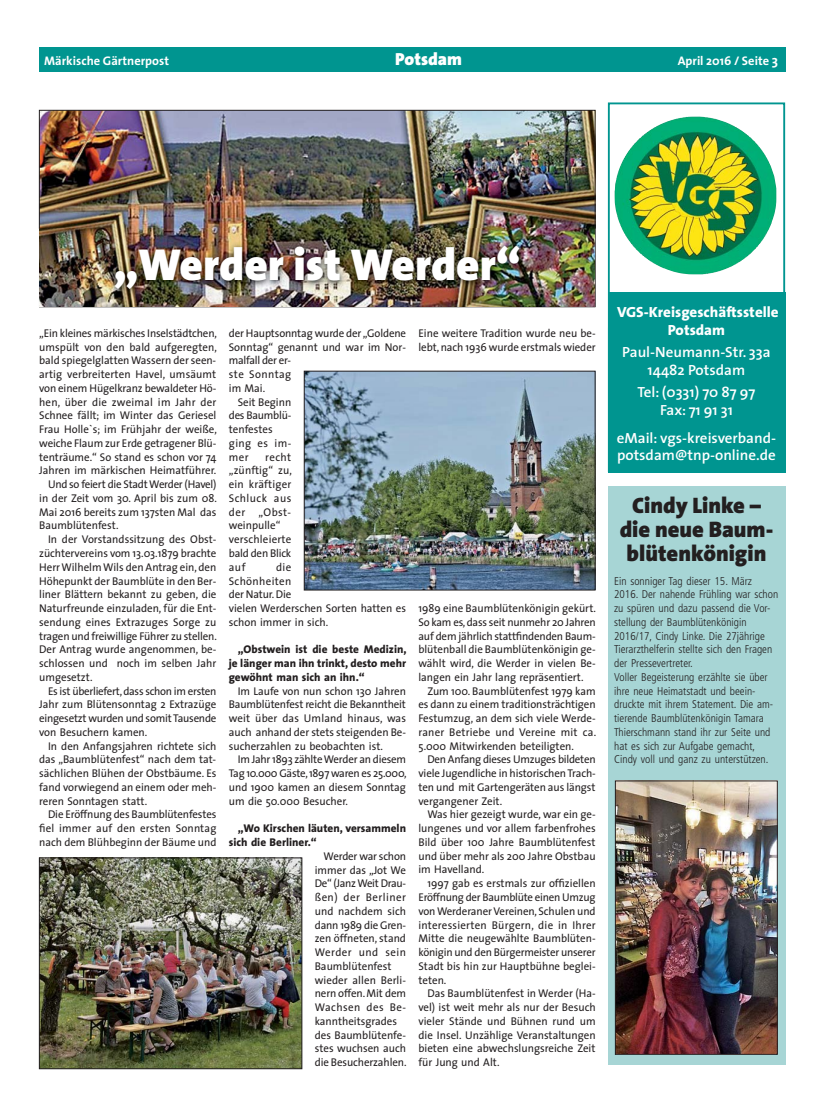
<style>
.page{position:relative;width:833px;height:1117px;background:#fff}
.page>*{position:absolute;margin:0;border:0;box-sizing:border-box;transform-origin:0 0}
.t1{font:900 45px "The Sans";color:#fff}
.t2{font:900 22.5px/23.8px "The Sans";color:#231f20;text-align:center}
.t3{font:900 17.5px "The Sans";color:#fff}
.t4{font:600 14.75px/17.6px "The Sans";color:#fff;text-align:center}
.t5{font:800 14.75px/17.6px "The Sans";color:#fff;text-align:center}
.t6{font:700 12.5px "The Sans";color:#fff}
.t7{font:11.25px/13.8px "The Sans";color:#231f20;text-align:justify}
.t8{font:300 condensed 11.25px/13.8px "Frutiger";color:#231f20}
.t9{font:800 11.25px/13.8px "The Sans";color:#231f20;text-align:justify}
.t10{font:11.25px "The Sans";letter-spacing:-.025em;color:#231f20}
.t11{font:11.25px "The Sans";letter-spacing:-.02em;color:#231f20}
.t12{font:11.25px "The Sans";letter-spacing:.02em;color:#231f20}
.t13{font:11.25px "The Sans";letter-spacing:.04em;color:#231f20}
.s1{font-size:13.75px}
</style>
<div class="page">
<img style="left:41px;top:112px;width:552px;height:117px">
<div style="left:39px;top:48px;width:746px;height:24px;background:#009590"></div>
<div style="left:608px;top:486px;width:177px;height:578px;background:#a7d5d5"></div>
<div style="left:608px;top:292px;width:177px;height:180px;background:#009590"></div>
<img style="left:621px;top:116px;width:155px;height:158px">
<div style="left:608px;top:102px;width:177px;height:370px;border:2px solid #009590"></div>
<img style="left:39px;top:229px;width:557px;height:79px">
<img style="left:40px;top:229px;width:555px;height:77px">
<img style="left:306px;top:372px;width:287px;height:216px">
<div style="left:304px;top:370px;width:291px;height:220px;border:1px solid #231f20"></div>
<img style="left:41px;top:859px;width:259px;height:207px">
<div style="left:39px;top:857px;width:263px;height:211px;border:1px solid #231f20"></div>
<img style="left:617px;top:782px;width:158px;height:270px">
<div style="left:615px;top:780px;width:162px;height:274px;border:1px solid #231f20"></div>
<p class="t6" style="left:44px;top:56px;width:126px">Märkische Gärtnerpost</p>
<h3 class="t3" style="left:395px;top:52px;width:68px">Potsdam</h3>
<p class="t6" style="left:677px;top:56px;width:102px">April 2016 / Seite <span class="s1">3</span></p>
<h1 class="t1" style="left:113px;top:247px;width:409px">„Werder ist Werder“</h1>
<p class="t7" style="left:39px;top:327px;width:179px">„Ein kleines märkisches Inselstädtchen,</p>
<p class="t7" style="left:39px;top:341px;width:179px">umspült von den bald aufgeregten,</p>
<p class="t7" style="left:39px;top:355px;width:178px">bald spiegelglatten Wassern der seen-</p>
<p class="t7" style="left:39px;top:368px;width:178px">artig verbreiterten Havel, umsäumt</p>
<p class="t7" style="left:39px;top:382px;width:179px">von einem Hügelkranz bewaldeter Hö-</p>
<p class="t12" style="left:39px;top:397px;width:179px">hen, über die zweimal im Jahr der</p>
<p class="t7" style="left:39px;top:410px;width:179px">Schnee fällt; im Winter das Geriesel</p>
<p class="t7" style="left:39px;top:423px;width:179px">Frau Holle`s; im Frühjahr der weiße,</p>
<p class="t7" style="left:39px;top:437px;width:179px">weiche Flaum zur Erde getragener Blü-</p>
<p class="t7" style="left:39px;top:451px;width:179px">tenträume.“ So stand es schon vor 74</p>
<p class="t7" style="left:39px;top:465px;width:179px">Jahren im märkischen Heimatführer.</p>
<p class="t10" style="left:48px;top:480px;width:170px">Und so feiert die Stadt Werder (Havel)</p>
<p class="t7" style="left:39px;top:492px;width:179px">in der Zeit vom 30. April bis zum 08.</p>
<p class="t7" style="left:39px;top:506px;width:179px">Mai 2016 bereits zum 137sten Mal das</p>
<p class="t7" style="left:39px;top:520px;width:81px">Baumblütenfest.</p>
<p class="t7" style="left:48px;top:533px;width:170px">In der Vorstandssitzung des Obst-</p>
<p class="t7" style="left:39px;top:547px;width:179px">züchtervereins vom 13.03.1879 brachte</p>
<p class="t7" style="left:39px;top:561px;width:179px">Herr Wilhelm Wils den Antrag ein, den</p>
<p class="t7" style="left:39px;top:575px;width:179px">Höhepunkt der Baumblüte in den Ber-</p>
<p class="t7" style="left:39px;top:588px;width:179px">liner Blättern bekannt zu geben, die</p>
<p class="t7" style="left:39px;top:602px;width:179px">Naturfreunde einzuladen, für die Ent-</p>
<p class="t7" style="left:39px;top:616px;width:179px">sendung eines Extrazuges Sorge zu</p>
<p class="t7" style="left:39px;top:630px;width:179px">tragen und freiwillige Führer zu stellen.</p>
<p class="t7" style="left:39px;top:643px;width:179px">Der Antrag wurde angenommen, be-</p>
<p class="t7" style="left:39px;top:657px;width:179px">schlossen und noch im selben Jahr</p>
<p class="t7" style="left:39px;top:671px;width:55px">umgesetzt.</p>
<p class="t10" style="left:48px;top:686px;width:170px">Es ist überliefert, dass schon im ersten</p>
<p class="t7" style="left:39px;top:698px;width:179px">Jahr zum Blütensonntag 2 Extrazüge</p>
<p class="t11" style="left:39px;top:713px;width:179px">eingesetzt wurden und somit Tausende</p>
<p class="t7" style="left:39px;top:726px;width:110px">von Besuchern kamen.</p>
<p class="t7" style="left:48px;top:740px;width:170px">In den Anfangsjahren richtete sich</p>
<p class="t7" style="left:39px;top:753px;width:178px">das „Baumblütenfest“ nach dem tat-</p>
<p class="t7" style="left:39px;top:767px;width:179px">sächlichen Blühen der Obstbäume. Es</p>
<p class="t7" style="left:39px;top:781px;width:179px">fand vorwiegend an einem oder meh-</p>
<p class="t7" style="left:39px;top:795px;width:110px">reren Sonntagen statt.</p>
<p class="t7" style="left:48px;top:808px;width:170px">Die Eröffnung des Baumblütenfestes</p>
<p class="t7" style="left:39px;top:822px;width:179px">fiel immer auf den ersten Sonntag</p>
<p class="t7" style="left:39px;top:836px;width:179px">nach dem Blühbeginn der Bäume und</p>
<p class="t7" style="left:229px;top:327px;width:179px">der Hauptsonntag wurde der „Goldene</p>
<p class="t7" style="left:229px;top:341px;width:179px">Sonntag“ genannt und war im Nor-</p>
<p class="t10" style="left:229px;top:356px;width:64px">malfall der er-</p>
<p class="t13" style="left:229px;top:370px;width:64px">ste Sonntag</p>
<p class="t7" style="left:229px;top:382px;width:38px">im Mai.</p>
<p class="t7" style="left:238px;top:396px;width:55px">Seit Beginn</p>
<p class="t11" style="left:229px;top:411px;width:64px">des Baumblü-</p>
<p class="t7" style="left:229px;top:423px;width:45px">tenfestes</p>
<p class="t7" style="left:229px;top:437px;width:64px">ging es im-</p>
<p class="t7" style="left:229px;top:451px;width:21px">mer</p>
<p class="t7" style="left:229px;top:451px;width:65px;text-align:left;text-indent:36px">recht „zünftig“ zu, ein kräftiger<br>Schluck aus der „Obst&shy;weinpulle“ verschleierte bald den Blick auf</p>
<p class="t7" style="left:229px;top:561px;width:179px;text-align:left;text-indent:47px">die<br>Schönheiten<br>der Natur. Die<br>vielen Werderschen Sorten hatten es schon immer in sich.</p>
<p class="t9" style="left:229px;top:643px;width:179px;text-indent:9px">„Obstwein ist die beste Medizin, je länger man ihn trinkt, desto mehr gewöhnt man sich an ihn.“</p>
<p class="t7" style="left:229px;top:685px;width:179px;text-indent:9px">Im Laufe von nun schon 130 Jahren Baumblütenfest reicht die Bekanntheit weit über das Umland hinaus, was auch anhand der stets steigenden Be&shy;sucherzahlen zu beobachten ist.</p>
<p class="t7" style="left:229px;top:753px;width:179px;text-indent:9px">Im Jahr 1893 zählte Werder an diesem Tag 10.000 Gäste, 1897 waren es 25.000, und 1900 kamen an diesem Sonntag um die 50.000 Besucher.</p>
<p class="t9" style="left:229px;top:822px;width:179px;text-indent:9px">„Wo Kirschen läuten, versammeln sich die Berliner.“</p>
<p class="t7" style="left:315px;top:850px;width:93px;text-align:left;text-indent:9px">Werder war schon immer das „Jot We<br>De“ (Janz Weit Drau&shy;ßen) der Berliner und nachdem sich dann 1989 die Gren&shy;zen öffneten, stand<br>Werder und sein<br>Baumblütenfest wieder allen Berli&shy;nern offen. Mit dem<br>Wachsen des Be&shy;kanntheitsgrades des Baumblütenfe&shy;stes wuchsen auch die Besucherzahlen.</p>
<p class="t7" style="left:418px;top:327px;width:179px">Eine weitere Tradition wurde neu be&shy;lebt, nach 1936 wurde erstmals wieder</p>
<p class="t7" style="left:418px;top:602px;width:179px">1989 eine Baumblütenkönigin gekürt.<br>So kam es, dass seit nunmehr 20 Jahren auf dem jährlich stattfindenden Baum&shy;blütenball die Baumblütenkönigin ge&shy;wählt wird, die Werder in vielen Be&shy;langen ein Jahr lang repräsentiert.</p>
<p class="t7" style="left:418px;top:685px;width:179px;text-indent:9px">Zum 100. Baumblütenfest 1979 kam es dann zu einem traditionsträchtigen Festumzug, an dem sich viele Werde&shy;raner Betriebe und Vereine mit ca.<br>5.000 Mitwirkenden beteiligten.</p>
<p class="t7" style="left:418px;top:753px;width:179px;text-indent:9px">Den Anfang dieses Umzuges bildeten viele Jugendliche in historischen Trach&shy;ten und mit Gartengeräten aus längst vergangener Zeit.</p>
<p class="t7" style="left:418px;top:808px;width:179px;text-indent:9px">Was hier gezeigt wurde, war ein ge&shy;lungenes und vor allem farbenfrohes Bild über 100 Jahre Baumblütenfest und über mehr als 200 Jahre Obstbau im Havelland.</p>
<p class="t7" style="left:418px;top:877px;width:179px;text-indent:9px">1997 gab es erstmals zur offiziellen Eröffnung der Baumblüte einen Umzug von Werderaner Vereinen, Schulen und interessierten Bürgern, die in Ihrer Mitte die neugewählte Baumblüten&shy;königin und den Bürgermeister unserer Stadt bis hin zur Hauptbühne beglei&shy;teten.</p>
<p class="t7" style="left:418px;top:987px;width:179px;text-indent:9px">Das Baumblütenfest in Werder (Ha&shy;vel) ist weit mehr als nur der Besuch vieler Stände und Bühnen rund um die Insel. Unzählige Veranstaltungen bieten eine abwechslungsreiche Zeit für Jung und Alt.</p>
<h3 class="t5" style="left:617px;top:304px;width:163px">VGS-Kreisgeschäftsstelle<br>Potsdam</h3>
<h3 class="t4" style="left:622px;top:345px;width:150px">Paul-Neumann-Str. 33a<br>14482 Potsdam</h3>
<h3 class="t4" style="left:637px;top:385px;width:120px">Tel: (0331) 70 87 97<br>Fax: 71 91 31</h3>
<h3 class="t4" style="left:617px;top:430px;width:161px;text-align:left">eMail: vgs-kreisverband&shy;potsdam@tnp-online.de</h3>
<h2 class="t2" style="left:619px;top:496px;width:155px">Cindy Linke – die neue Baum - blütenkönigin</h2>
<p class="t8" style="left:614px;top:574px;width:166px">Ein sonniger Tag dieser 15. März 2016. Der nahende Frühling war schon zu spüren und dazu passend die Vor&shy;stellung der Baumblütenkönigin 2016/17, Cindy Linke. Die 27jährige Tierarzthelferin stellte sich den Fragen der Pressevertreter.<br>Voller Begeisterung erzählte sie über ihre neue Heimatstadt und beein&shy;druckte mit ihrem Statement. Die am&shy;tierende Baumblütenkönigin Tamara Thierschmann stand ihr zur Seite und hat es sich zur Aufgabe gemacht, Cindy voll und ganz zu unterstützen.</p>
</div>
